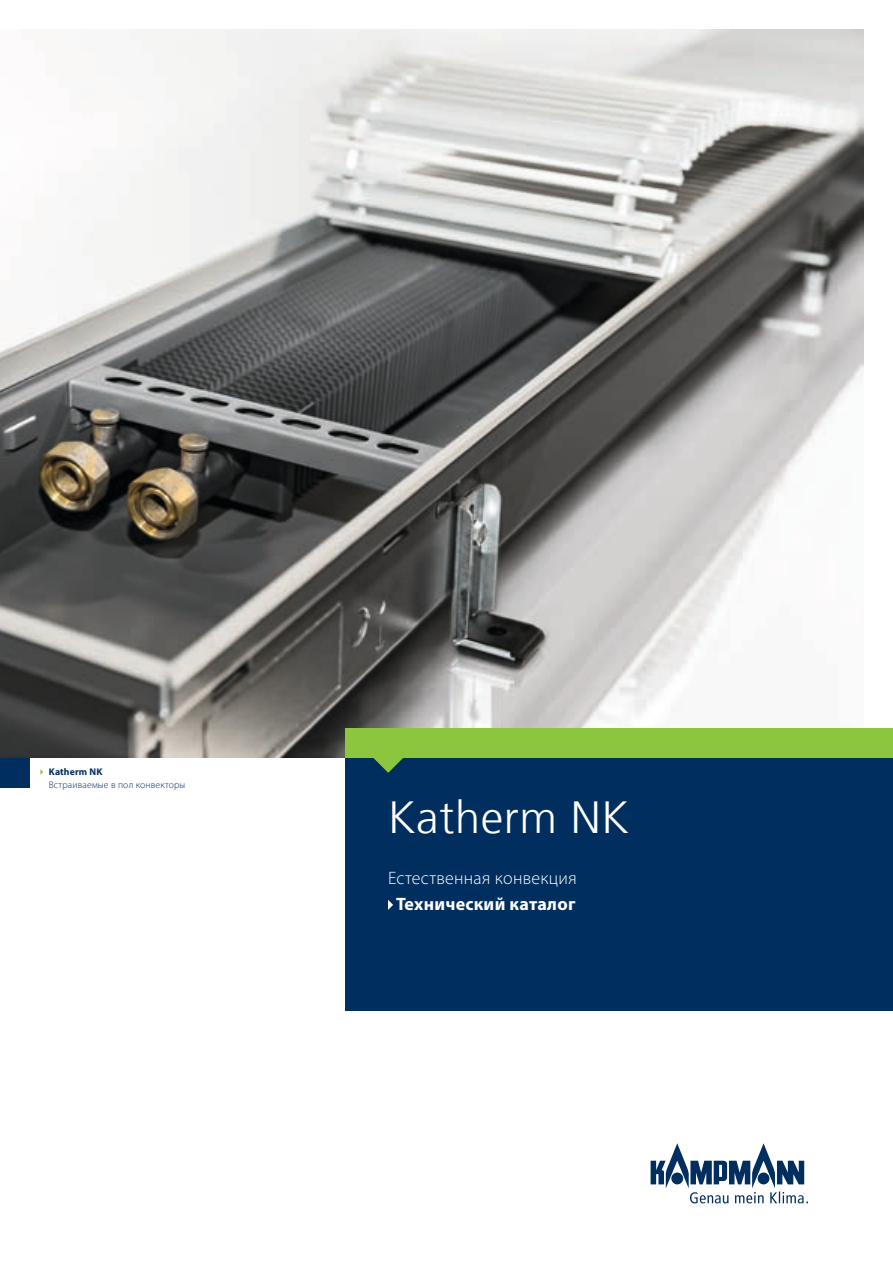
<style>
.page{position:relative;width:893px;height:1263px;background:#fff}
.page>*{position:absolute;margin:0;border:0;box-sizing:border-box;transform-origin:0 0}
.Headline_Titel_30_pt{font:300 45px "Frutiger LT Com";letter-spacing:.015em;color:#fff}
.Subheadline_Titel_12{font:300 18px "Myriad Pro";letter-spacing:.015em;color:#fff}
.Subheadline_Titel_12-2{font:700 18px "Myriad Pro";letter-spacing:.015em;color:#fff}
.Marginalie_blau_2{font:300 9.75px "Myriad Pro";letter-spacing:.015em;color:#002e5e}
.Marginalie_blau_2-2{font:700 9.75px "Myriad Pro";letter-spacing:.015em;color:#002e5e}
</style>
<div class="page">
<svg style="left:651px;top:1143px;width:157px;height:60px"></svg>
<img style="left:0;top:30px;width:863px;height:728px">
<div style="left:345px;top:758px;width:548px;height:252px;background:#002e5e"></div>
<svg style="left:388px;top:900px;width:5px;height:10px"></svg>
<div style="left:345px;top:728px;width:548px;height:30px;background:#8bc63e"></div>
<svg style="left:373px;top:758px;width:30px;height:15px"></svg>
<svg style="left:40px;top:769px;width:3px;height:6px"></svg>
<div style="left:0;top:758px;width:30px;height:29px;background:#002e5e"></div>
<p class="Marginalie_blau_2-2" style="left:49px;top:765px;width:55px">Katherm NK</p>
<p class="Marginalie_blau_2" style="left:49px;top:778px;width:138px">Встраиваемые в пол конвекторы</p>
<p class="Headline_Titel_30_pt" style="left:388px;top:792px;width:243px">Katherm NK</p>
<p class="Subheadline_Titel_12" style="left:388px;top:868px;width:190px">Естественная конвекция</p>
<p class="Subheadline_Titel_12-2" style="left:396px;top:892px;width:181px">Технический каталог</p>
</div>
